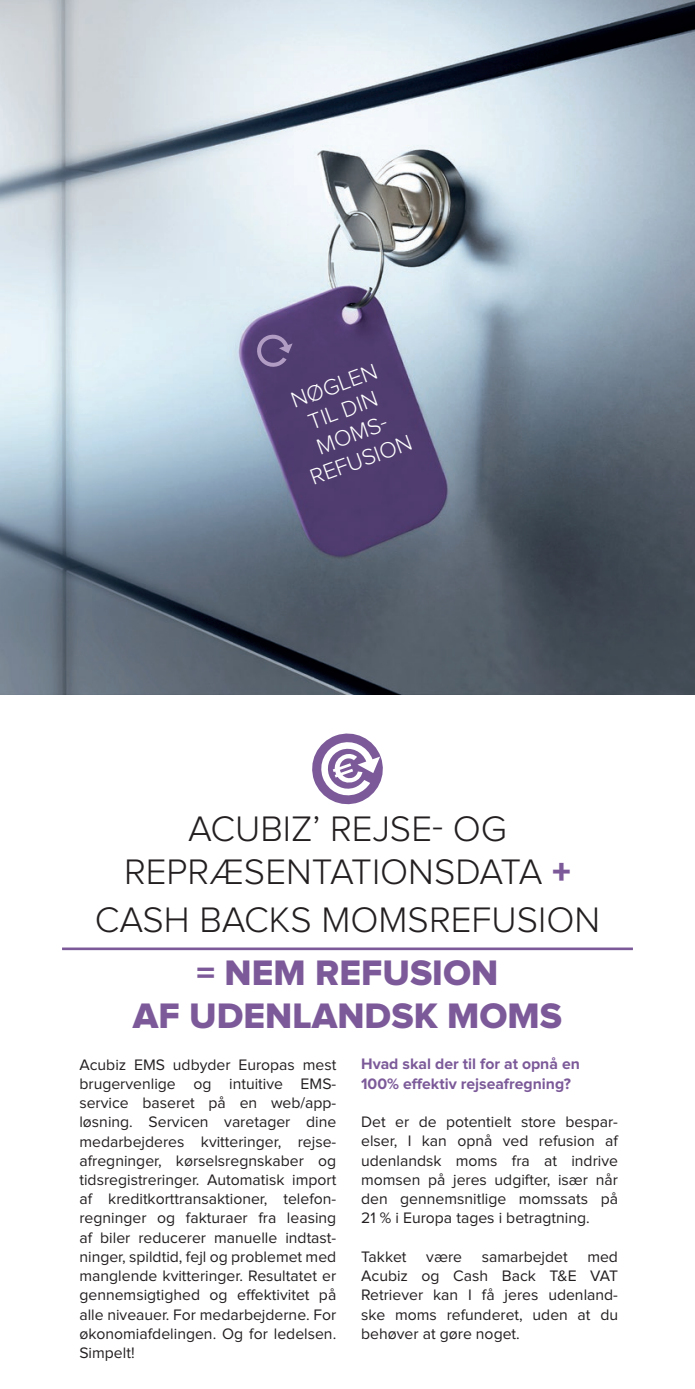
<style>
.page{position:relative;width:695px;height:1389px;background:#fff}
.page>*{position:absolute;margin:0;border:0;box-sizing:border-box;transform-origin:0 0}
.t1{font:300 36.75px/43.8px "Proxima Nova";color:#231f20;text-align:center}
.t2{font:36.75px/43.8px "Proxima Nova Extrabld";color:#7c5a99;text-align:center}
.t3{font:300 22.93px/26.2px "Proxima Nova";color:#fff;text-align:center}
.t4{font:15.75px/19.2px "Proxima Nova";color:#231f20;text-align:justify}
.t5{font:700 15.75px/19.2px "Proxima Nova";color:#7c5a99}
.s1{font-weight:900;color:#7c5a99}
</style>
<div class="page">
<img style="left:0;top:0;width:694px;height:694px">
<svg style="left:312px;top:733px;width:71px;height:72px"></svg>
<svg style="left:255px;top:333px;width:37px;height:36px"></svg>
<hr style="left:62px;top:948px;width:570px;height:2px;background:#7c5a99">
<h2 class="t3" style="left:280px;top:392px;width:108px;rotate:-20deg">NØGLEN<br>TIL DIN<br>MOMS-<br>REFUSION</h2>
<h1 class="t1" style="left:124px;top:808px;width:448px">ACUBIZ’ REJSE- OG<br>REPRÆSENTATIONSDATA <span class="s1">+</span></h1>
<h1 class="t1" style="left:95px;top:900px;width:506px">CASH BACKS MOMSREFUSION</h1>
<h1 class="t2" style="left:133px;top:952px;width:430px">= NEM REFUSION<br>AF UDENLANDSK MOMS</h1>
<p class="t4" style="left:79px;top:1055px;width:258px">Acubiz EMS udbyder Europas mest brugervenlige og intuitive EMS&shy;service baseret på en web/app&shy;løsning. Servicen varetager dine medarbejderes kvitteringer, rejse&shy;afregninger, kørselsregnskaber og tidsregistreringer. Automatisk import af kreditkorttransaktioner, telefon&shy;regninger og fakturaer fra leasing af biler reducerer manuelle indtast&shy;ninger, spildtid, fejl og problemet med manglende kvitteringer. Resultatet er gennemsigtighed og effektivitet på alle niveauer. For medarbejderne. For økonomiafdelingen. Og for ledelsen.<br>Simpelt!</p>
<p class="t5" style="left:361px;top:1055px;width:220px">Hvad skal der til for at opnå en<br>100% effektiv rejseafregning?</p>
<p class="t4" style="left:361px;top:1113px;width:258px">Det er de potentielt store bespar&shy;elser, I kan opnå ved refusion af udenlandsk moms fra at indrive momsen på jeres udgifter, især når den gennemsnitlige momssats på 21 % i Europa tages i betragtning.</p>
<p class="t4" style="left:361px;top:1248px;width:258px">Takket være samarbejdet med Acubiz og Cash Back T&amp;E VAT Retriever kan I få jeres udenland&shy;ske moms refunderet, uden at du behøver at gøre noget.</p>
</div>
